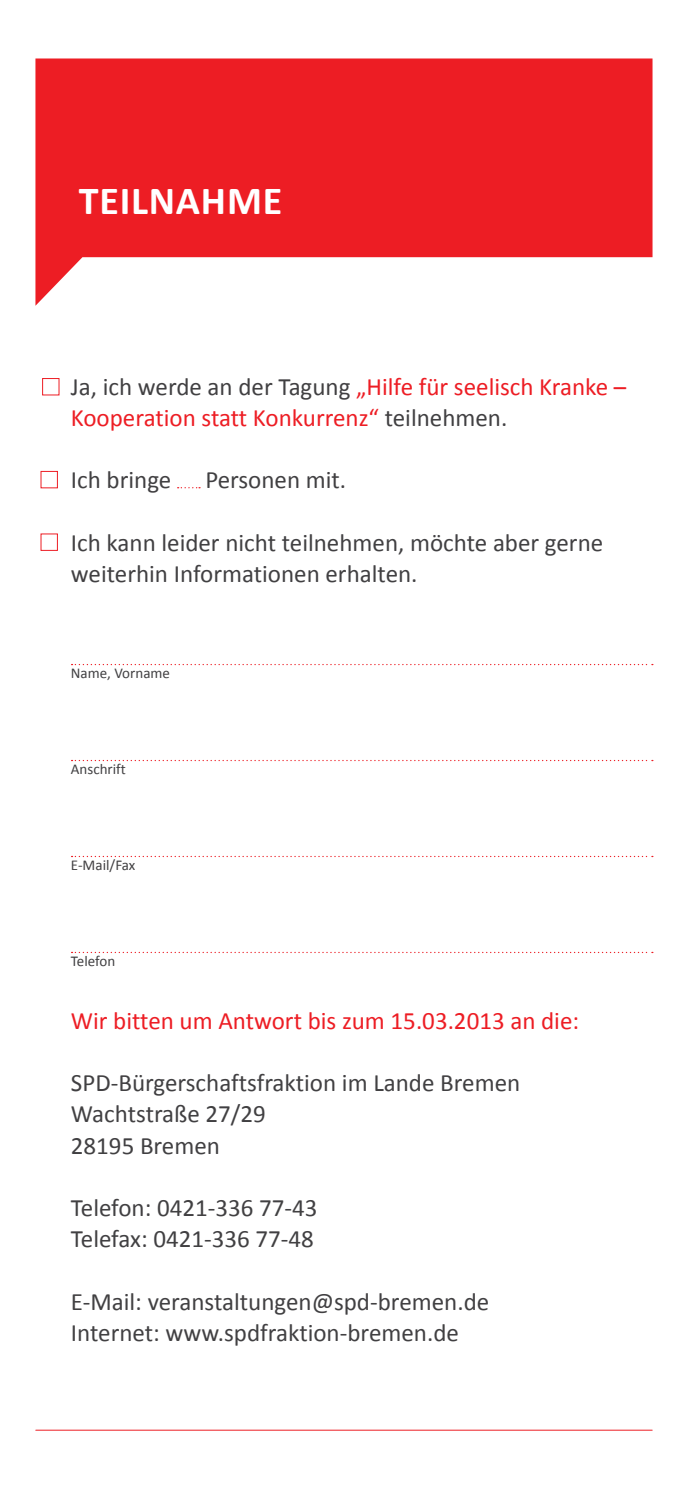
<style>
.page{position:relative;width:688px;height:1489px;background:#fff}
.page>*{position:absolute;margin:0;border:0;box-sizing:border-box;transform-origin:0 0}
.t1{font:700 40px "Calibri";letter-spacing:.02em;color:#fff}
.t2{font:25px/31.2px "Calibri";color:#414042}
.t3{font:25px/31.2px "Calibri";color:#ed1d24}
.t4{font:15px "Calibri";color:#414042}
.s1{color:#414042}
</style>
<div class="page">
<svg style="left:35px;top:58px;width:617px;height:248px;fill:#ed1d24"></svg>
<div style="left:42px;top:378px;width:17px;height:17px;border:1px solid #ed1d24"></div>
<div style="left:41px;top:471px;width:17px;height:17px;border:1px solid #ed1d24"></div>
<svg style="left:178px;top:487px;width:22px;height:1px"></svg>
<svg style="left:71px;top:664px;width:581px;height:1px"></svg>
<svg style="left:71px;top:759px;width:581px;height:2px"></svg>
<svg style="left:71px;top:855px;width:581px;height:2px"></svg>
<svg style="left:71px;top:951px;width:581px;height:2px"></svg>
<hr style="left:36px;top:1429px;width:616px;height:1px;background:#ed1d24">
<p class="t1" style="left:79px;top:175px;width:205px">TEILNAHME</p>
<p class="t3" style="left:71px;top:371px;width:557px"><span class="s1">Ja, ich werde an der Tagung</span> „Hilfe für seelisch Kranke –<br>Kooperation statt Konkurrenz“ <span class="s1">teilnehmen.</span></p>
<p class="t2" style="left:71px;top:464px;width:102px">Ich bringe</p>
<p class="t2" style="left:205px;top:464px;width:142px">Personen mit.</p>
<p class="t2" style="left:71px;top:527px;width:533px">Ich kann leider nicht teilnehmen, möchte aber gerne weiterhin Informationen erhalten.</p>
<p class="t4" style="left:71px;top:663px;width:100px">Name, Vorname</p>
<p class="t4" style="left:71px;top:759px;width:56px">Anschrift</p>
<p class="t4" style="left:71px;top:855px;width:66px">E-Mail/Fax</p>
<p class="t4" style="left:71px;top:951px;width:46px">Telefon</p>
<p class="t3" style="left:71px;top:1004px;width:509px">Wir bitten um Antwort bis zum 15.03.2013 an die:</p>
<p class="t2" style="left:71px;top:1067px;width:451px">SPD-Bürgerschaftsfraktion im Lande Bremen<br>Wachtstraße 27/29<br>28195 Bremen</p>
<p class="t2" style="left:71px;top:1192px;width:248px">Telefon: 0421-336 77-43<br>Telefax: 0421-336 77-48</p>
<p class="t2" style="left:71px;top:1285px;width:419px">E-Mail: veranstaltungen@spd-bremen.de<br>Internet: www.spdfraktion-bremen.de</p>
</div>
